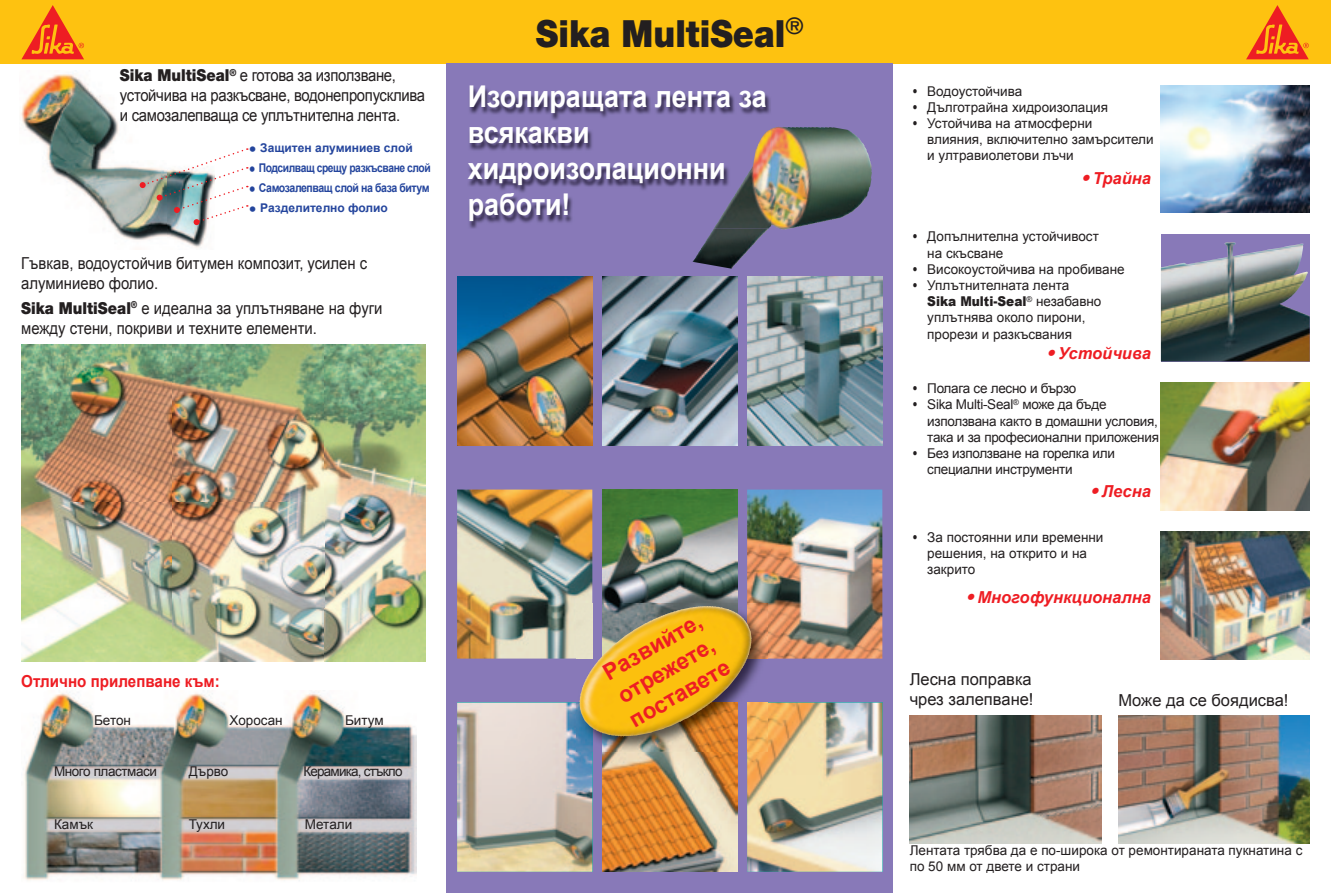
<style>
.page{position:relative;width:1331px;height:893px;background:#fff}
.page>*{position:absolute;margin:0;border:0;box-sizing:border-box;transform-origin:0 0}
.t1{font:900 37.5px "Helvetica CE";color:#231f20;scale:.9 1}
.t2{font:700 30px/36px "Arial";color:#fff;scale:.9 1}
.t3{font:700 22.5px/27px "Arial";color:#ee1d23;text-align:justify}
.t4{font:16.5px/19.8px "Arial";color:#231f20;scale:.9 1}
.t5{font:16.5px/19.8px "Arial";letter-spacing:-.02em;color:#231f20;scale:.9 1}
.t6{font:16.5px/19.8px "Arial";color:#231f20}
.t7{font:italic 700 16.5px "Arial";color:#ee1d23}
.t8{font:700 16.5px "Arial";color:#ee1d23;scale:.92 1}
.t9{font:13.5px/16.2px "Arial";color:#231f20}
.t10{font:13.5px/16.2px "Arial";letter-spacing:-.02em;color:#231f20}
.t11{font:13.5px "Arial";letter-spacing:-.06em;color:#231f20}
.t12{font:13.5px "Arial";letter-spacing:-.03em;color:#231f20}
.t13{font:700 12px "Arial";color:#24459d}
.t14{font:700 12px "Arial";letter-spacing:-.04em;color:#24459d;scale:.86 1}
.t15{font:700 12px "Arial";letter-spacing:-.04em;color:#24459d;scale:.88 1}
.s1{font-family:"Helvetica CE";font-weight:900}
.s2{font-family:"Helvetica CE";font-size:16.5px}
.s3{font-family:"Helvetica CE";font-stretch:condensed}
.s4{font-weight:900}
</style>
<div class="page">
<div style="left:0;top:0;width:1331px;height:64px;background:#fec210"></div>
<svg style="left:21px;top:5px;width:63px;height:54px"></svg>
<svg style="left:1246px;top:5px;width:63px;height:54px"></svg>
<div style="left:446px;top:64px;width:447px;height:829px;background:#8879b8"></div>
<div style="left:1161px;top:234px;width:149px;height:127px;background:#8879b8"></div>
<img style="left:1161px;top:242px;width:149px;height:119px">
<img style="left:1161px;top:383px;width:149px;height:127px">
<img style="left:1161px;top:85px;width:149px;height:128px">
<img style="left:1161px;top:531px;width:149px;height:128px">
<img style="left:20px;top:74px;width:187px;height:174px">
<img style="left:21px;top:344px;width:404px;height:317px">
<img style="left:457px;top:490px;width:135px;height:169px">
<img style="left:602px;top:490px;width:135px;height:113px">
<img style="left:747px;top:490px;width:135px;height:169px">
<img style="left:457px;top:276px;width:135px;height:169px">
<img style="left:602px;top:276px;width:135px;height:169px">
<img style="left:747px;top:276px;width:135px;height:169px">
<img style="left:457px;top:703px;width:135px;height:169px">
<img style="left:602px;top:752px;width:135px;height:120px">
<img style="left:747px;top:703px;width:135px;height:169px">
<img style="left:24px;top:692px;width:393px;height:189px">
<img style="left:910px;top:715px;width:191px;height:128px">
<img style="left:1118px;top:715px;width:192px;height:128px">
<img style="left:771px;top:127px;width:32px;height:103px">
<img style="left:140px;top:148px;width:108px;height:77px">
<img style="left:577px;top:603px;width:190px;height:149px">
<img style="left:577px;top:603px;width:15px;height:56px">
<img style="left:747px;top:603px;width:20px;height:56px">
<img style="left:577px;top:703px;width:15px;height:49px">
<img style="left:747px;top:703px;width:20px;height:49px">
<img style="left:580px;top:606px;width:126px;height:91px">
<img style="left:469px;top:88px;width:295px;height:141px">
<img style="left:719px;top:129px;width:52px;height:92px">
<p class="t5" style="left:120px;top:65px;width:341px"><span class="s1">Sika MultiSeal</span><sup>®</sup> е готова за използване, устойчива на разкъсване, водонепропусклива и самозалепваща се уплътнителна лента.</p>
<p class="t13" style="left:250px;top:140px;width:164px"><span class="s2">•</span> Защитен алуминиев слой</p>
<p class="t14" style="left:250px;top:160px;width:212px"><span class="s2">•</span> Подсилващ срещу разкъсване слой</p>
<p class="t15" style="left:250px;top:180px;width:206px"><span class="s2">•</span> Самозалепващ слой на база битум</p>
<p class="t13" style="left:250px;top:199px;width:140px"><span class="s2">•</span> Разделително фолио</p>
<p class="t4" style="left:21px;top:254px;width:386px">Гъвкав, водоустойчив битумен композит, усилен с алуминиево фолио.</p>
<p class="t4" style="left:21px;top:298px;width:403px"><span class="s1">Sika MultiSeal</span><sup>®</sup> е идеална за уплътняване на фуги между стени, покриви и техните елементи.</p>
<h1 class="t1" style="left:536px;top:10px;width:299px">Sika MultiSeal<sup>®</sup></h1>
<h2 class="t2" style="left:468px;top:79px;width:334px">Изолиращата лента за всякакви хидроизолационни работи!</h2>
<p class="t8" style="left:21px;top:670px;width:217px">Отлично прилепване към:</p>
<p class="t9" style="left:94px;top:712px;width:38px">Бетон</p>
<p class="t9" style="left:230px;top:712px;width:55px">Хоросан</p>
<p class="t12" style="left:54px;top:763px;width:105px">Много пластмаси</p>
<p class="t9" style="left:54px;top:816px;width:41px">Камък</p>
<p class="t9" style="left:189px;top:763px;width:41px">Дърво</p>
<p class="t9" style="left:189px;top:816px;width:38px">Тухли</p>
<p class="t9" style="left:345px;top:712px;width:40px">Битум</p>
<p class="t11" style="left:303px;top:763px;width:101px">Керамика, стъкло</p>
<p class="t9" style="left:305px;top:816px;width:49px">Метали</p>
<h3 class="t3" style="left:598px;top:663px;width:114px;rotate:-30deg">Развийте, отрежете, поставете</h3>
<p class="t9" style="left:913px;top:83px;width:110px"><span class="s3">•</span> Водоустойчива</p>
<p class="t9" style="left:913px;top:99px;width:196px"><span class="s3">•</span> Дълготрайна хидроизолация</p>
<p class="t9" style="left:927px;top:115px;width:228px;text-indent:-14px"><span class="s3">•</span> Устойчива на атмосферни<br>влияния, включително замърсители и ултравиолетови лъчи</p>
<p class="t7" style="left:1082px;top:167px;width:71px"><span class="s3">•</span> Трайна</p>
<p class="t9" style="left:927px;top:229px;width:173px;text-indent:-14px"><span class="s3">•</span> Допълнителна устойчивост на скъсване</p>
<p class="t9" style="left:913px;top:261px;width:213px"><span class="s3">•</span> Високоустойчива на пробиване</p>
<p class="t9" style="left:927px;top:277px;width:176px;text-indent:-14px"><span class="s3">•</span> Уплътнителната лента<br><span class="s4">Sika Multi-Seal</span><sup>®</sup> незабавно уплътнява около пирони, прорези и разкъсвания</p>
<p class="t7" style="left:1047px;top:342px;width:105px"><span class="s3">•</span> Устойчива</p>
<p class="t10" style="left:913px;top:380px;width:165px"><span class="s3">•</span> Полага се лесно и бързо</p>
<p class="t10" style="left:927px;top:397px;width:233px;text-indent:-14px"><span class="s3">•</span> Sika Multi-Seal<sup>®</sup> може да бъде използвана както в домашни условия, така и за професионални приложения</p>
<p class="t10" style="left:927px;top:445px;width:189px;text-indent:-14px"><span class="s3">•</span> Без използване на горелка или специални инструменти</p>
<p class="t7" style="left:1091px;top:480px;width:62px"><span class="s3">•</span> Лесна</p>
<p class="t9" style="left:927px;top:529px;width:178px;text-indent:-14px"><span class="s3">•</span> За постоянни или временни решения, на открито и на закрито</p>
<p class="t7" style="left:966px;top:586px;width:186px"><span class="s3">•</span> Многофункционална</p>
<p class="t6" style="left:910px;top:669px;width:125px">Лесна поправка чрез залепване!</p>
<p class="t6" style="left:1118px;top:691px;width:172px">Може да се боядисва!</p>
<p class="t9" style="left:910px;top:842px;width:394px">Лентата трябва да е по-широка от ремонтираната пукнатина с по 50 мм от двете и страни</p>
</div>
